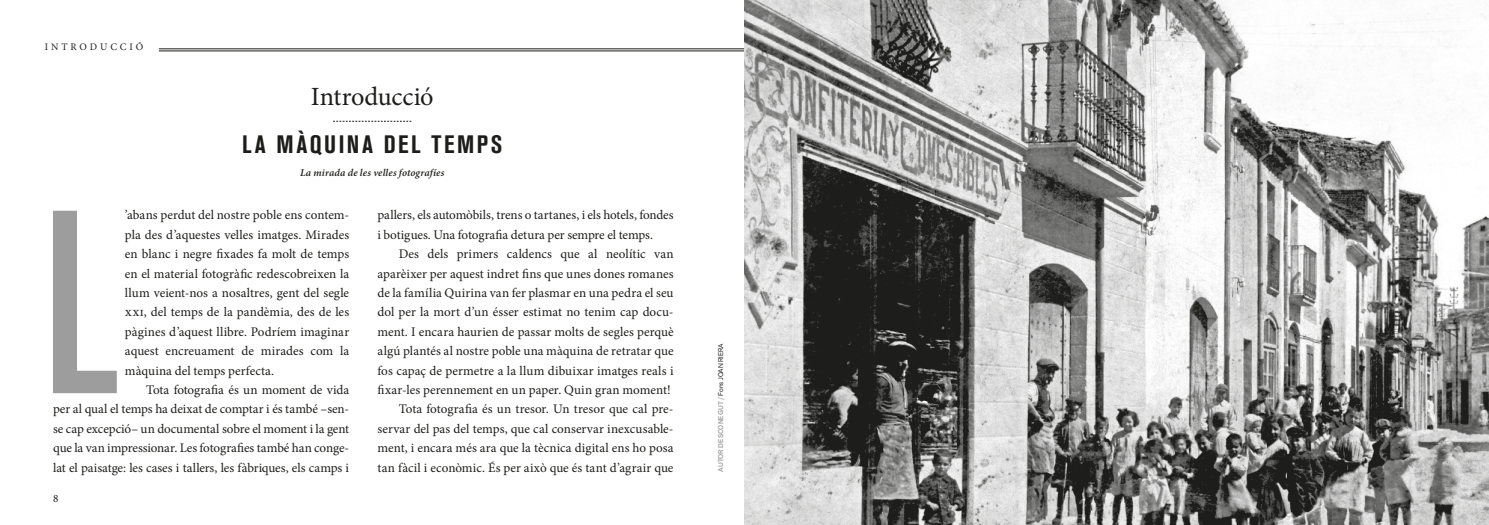
<style>
.page{position:relative;width:1489px;height:525px;background:#fff}
.page>*{position:absolute;margin:0;border:0;box-sizing:border-box;transform-origin:0 0}
.t1{font:500 condensed 258.12px "Akzidenz Grotesk BQ";color:#9d9d9d}
.t2{font:26.25px "Minion Pro";letter-spacing:-.005em;color:#1d1d1b}
.t3{font:700 condensed 25px "Akzidenz Grotesk BQ";letter-spacing:.105em;color:#1d1d1b}
.t4{font:13.12px/19.4px "Minion Pro";color:#1d1d1b;text-align:justify}
.t5{font:11.25px "Minion Pro";color:#1d1d1b}
.t6{font:italic 600 10.38px "Minion Pro";letter-spacing:.015em;color:#1d1d1b}
.t7{font:10px "Minion Pro";letter-spacing:.29em;color:#1d1d1b}
.t8{font:500 6.88px "Akzid Grtsk Next";letter-spacing:.01em;color:#9d9d9d}
.s1{font-weight:400;color:#1d1d1b}
</style>
<div class="page">
<svg style="left:333px;top:121px;width:78px;height:1px"></svg>
<hr style="left:159px;top:49px;width:585px;height:1px;background:#1d1d1b">
<hr style="left:159px;top:51px;width:585px;height:1px;background:#1d1d1b">
<img style="left:744px;top:0;width:744px;height:524px">
<p class="t7" style="left:45px;top:40px;width:100px">INTRODUCCIÓ</p>
<h2 class="t2" style="left:311px;top:79px;width:124px">Introducció</h2>
<h3 class="t3" style="left:242px;top:130px;width:262px">LA MÀQUINA DEL TEMPS</h3>
<p class="t6" style="left:300px;top:165px;width:146px">La mirada de les velles fotografíes</p>
<h1 class="t1" style="left:42px;top:158px;width:77px">L</h1>
<p class="t4" style="left:125px;top:205px;width:226px">’abans perdut del nostre poble ens contem&shy;pla des d’aquestes velles imatges. Mirades en blanc i negre fixades fa molt de temps en el material fotogràfic redescobreixen la llum veient-nos a nosaltres, gent del segle xxi, del temps de la pandèmia, des de les pàgines d’aquest llibre. Podríem imaginar aquest encreuament de mirades com la màquina del temps perfecta.</p>
<p class="t4" style="left:53px;top:380px;width:297px;text-indent:93px">Tota fotografia és un moment de vida per al qual el temps ha deixat de comptar i és també –sen&shy;se cap excepció– un documental sobre el moment i la gent que la van impressionar. Les fotografies també han conge&shy;lat el paisatge: les cases i tallers, les fàbriques, els camps i</p>
<p class="t5" style="left:53px;top:491px;width:7px">8</p>
<p class="t4" style="left:377px;top:205px;width:297px">pallers, els automòbils, trens o tartanes, i els hotels, fondes i botigues. Una fotografia detura per sempre el temps.</p>
<p class="t4" style="left:377px;top:244px;width:297px;text-align:right">Des dels primers caldencs que al neolític van aparèixer per aquest indret fins que unes dones romanes de la família Quirina van fer plasmar en una pedra el seu dol per la mort d’un ésser estimat no tenim cap docu&shy;ment. I encara haurien de passar molts de segles perquè algú plantés al nostre poble una màquina de retratar que fos capaç de permetre a la llum dibuixar imatges reals i fixar-les perennement en un paper. Quin gran moment!<br>Tota fotografia és un tresor. Un tresor que cal pre&shy;servar del pas del temps, que cal conservar inexcusable&shy;ment, i encara més ara que la tècnica digital ens ho posa tan fàcil i econòmic. És per això que és tant d’agrair que</p>
<p class="t8" style="left:716px;top:471px;width:130px;rotate:-90deg">AUTOR DESCONEGUT / <span class="s1">Fons JOAN RIERA</span></p>
</div>
